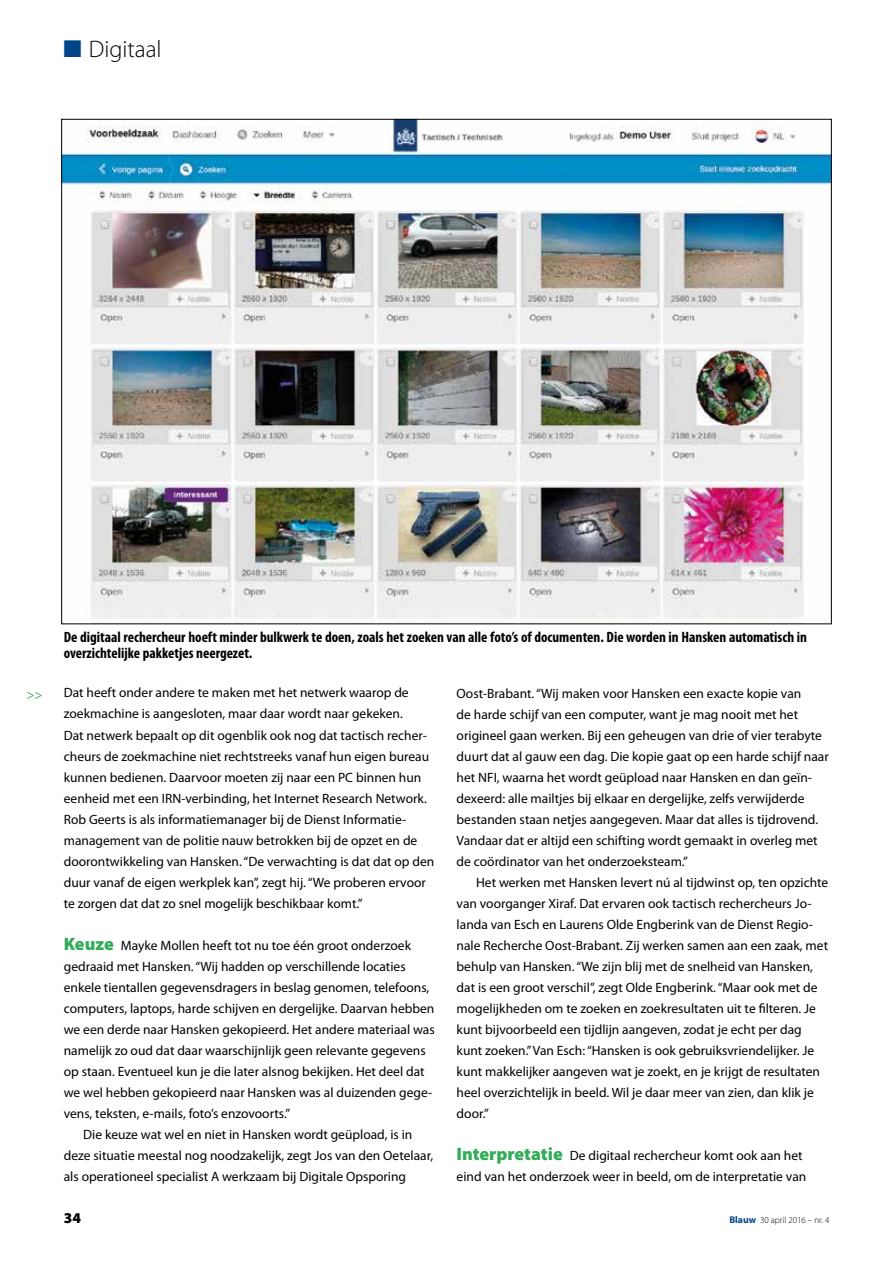
<style>
.page{position:relative;width:872px;height:1276px;background:#fff}
.page>*{position:absolute;margin:0;border:0;box-sizing:border-box;transform-origin:0 0}
.t1{font:300 24px "Myriad Pro";color:#000}
.t2{font:700 condensed 15px/16.5px "Myriad Pro";color:#000}
.t3{font:900 15px "Myriad Pro";color:#000}
.t4{font:13.5px/21px "Myriad Pro";color:#000}
.t5{font:13.5px "Myriad Pro";color:#33ab58}
.t6{font:300 9px "Myriad Pro";color:#000}
.s1{color:#004587}
.s2{font-weight:900;font-size:18px;color:#33ab58}
.s3{font-weight:700;font-size:9.75px;color:#004587}
</style>
<div class="page">
<img style="left:63px;top:121px;width:766px;height:498px">
<h1 class="t1" style="left:63px;top:35px;width:100px"><span class="s1">■</span> Digitaal</h1>
<p class="t5" style="left:26px;top:686px;width:18px">&gt;&gt;</p>
<p class="t2" style="left:64px;top:629px;width:744px">De digitaal rechercheur hoeft minder bulkwerk te doen, zoals het zoeken van alle foto’s of documenten. Die worden in Hansken automatisch in overzichtelijke pakketjes neergezet.</p>
<p class="t4" style="left:64px;top:682px;width:372px">Dat heeft onder andere te maken met het netwerk waarop de zoekmachine is aangesloten, maar daar wordt naar gekeken.<br>Dat netwerk bepaalt op dit ogenblik ook nog dat tactisch recher&shy;cheurs de zoekmachine niet rechtstreeks vanaf hun eigen bureau kunnen bedienen. Daarvoor moeten zij naar een PC binnen hun eenheid met een IRN-verbinding, het Internet Research Network.<br>Rob Geerts is als informatiemanager bij de Dienst Informatie&shy;management van de politie nauw betrokken bij de opzet en de doorontwikkeling van Hansken. “De verwachting is dat dat op den duur vanaf de eigen werkplek kan”, zegt hij. “We proberen ervoor te zorgen dat dat zo snel mogelijk beschikbaar komt.”</p>
<p class="t4" style="left:64px;top:934px;width:349px"><span class="s2">Keuze</span> Mayke Mollen heeft tot nu toe één groot onderzoek</p>
<p class="t4" style="left:64px;top:955px;width:343px">gedraaid met Hansken. “Wij hadden op verschillende locaties</p>
<p class="t4" style="left:64px;top:976px;width:367px">enkele tientallen gegevensdragers in beslag genomen, telefoons,</p>
<p class="t4" style="left:64px;top:997px;width:372px">computers, laptops, harde schijven en dergelijke. Daarvan hebben</p>
<p class="t4" style="left:64px;top:1018px;width:372px">we een derde naar Hansken gekopieerd. Het andere materiaal was</p>
<p class="t4" style="left:64px;top:1039px;width:363px">namelijk zo oud dat daar waarschijnlijk geen relevante gegevens</p>
<p class="t4" style="left:64px;top:1060px;width:362px">op staan. Eventueel kun je die later alsnog bekijken. Het deel dat</p>
<p class="t4" style="left:64px;top:1081px;width:370px">we wel hebben gekopieerd naar Hansken was al duizenden gege-</p>
<p class="t4" style="left:64px;top:1102px;width:228px">vens, teksten, e-mails, foto’s enzovoorts.”</p>
<p class="t4" style="left:83px;top:1123px;width:330px">Die keuze wat wel en niet in Hansken wordt geüpload, is in</p>
<p class="t4" style="left:64px;top:1144px;width:371px">deze situatie meestal nog noodzakelijk, zegt Jos van den Oetelaar,</p>
<p class="t4" style="left:64px;top:1165px;width:344px">als operationeel specialist A werkzaam bij Digitale Opsporing</p>
<p class="t4" style="left:456px;top:682px;width:374px">Oost-Brabant. “Wij maken voor Hansken een exacte kopie van<br>de harde schijf van een computer, want je mag nooit met het origineel gaan werken. Bij een geheugen van drie of vier terabyte duurt dat al gauw een dag. Die kopie gaat op een harde schijf naar het NFI, waarna het wordt geüpload naar Hansken en dan geïn&shy;dexeerd: alle mailtjes bij elkaar en dergelijke, zelfs verwijderde bestanden staan netjes aangegeven. Maar dat alles is tijdrovend.<br>Vandaar dat er altijd een schifting wordt gemaakt in overleg met de coördinator van het onderzoeksteam.”</p>
<p class="t4" style="left:456px;top:871px;width:373px;text-indent:19px">Het werken met Hansken levert nú al tijdwinst op, ten opzichte van voorganger Xiraf. Dat ervaren ook tactisch rechercheurs Jo&shy;landa van Esch en Laurens Olde Engberink van de Dienst Regio&shy;nale Recherche Oost-Brabant. Zij werken samen aan een zaak, met behulp van Hansken. “We zijn blij met de snelheid van Hansken, dat is een groot verschil”, zegt Olde Engberink. “Maar ook met de mogelijkheden om te zoeken en zoekresultaten uit te filteren. Je kunt bijvoorbeeld een tijdlijn aangeven, zodat je echt per dag kunt zoeken.” Van Esch: “Hansken is ook gebruiksvriendelijker. Je kunt makkelijker aangeven wat je zoekt, en je krijgt de resultaten heel overzichtelijk in beeld. Wil je daar meer van zien, dan klik je door.”</p>
<p class="t4" style="left:456px;top:1144px;width:351px"><span class="s2">Interpretatie</span> De digitaal rechercheur komt ook aan het eind van het onderzoek weer in beeld, om de interpretatie van</p>
<p class="t3" style="left:64px;top:1207px;width:19px">34</p>
<p class="t6" style="left:729px;top:1214px;width:102px"><span class="s3">Blauw</span> 30 april 2016 – nr. 4</p>
</div>
